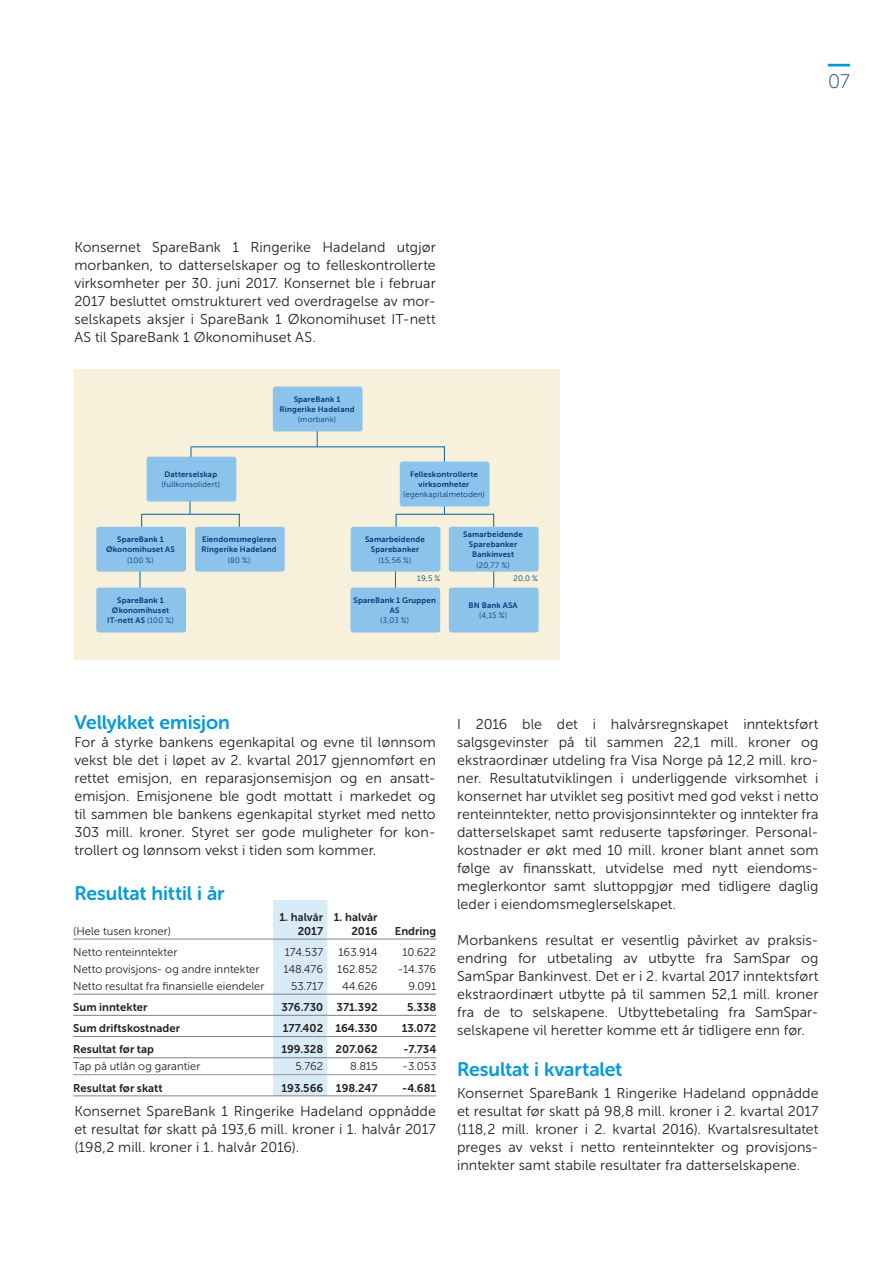
<style>
.page{position:relative;width:893px;height:1263px;background:#fff}
.page>*{position:absolute;margin:0;border:0;box-sizing:border-box;transform-origin:0 0}
.t1{font:19.5px "Museo Sans Rounded 700";color:#069ad9}
.t2{font:19.5px "Museo Sans Rounded 100";color:#083879}
.t3{font:14.25px/18px "Museo Sans 300";letter-spacing:.005em;color:#231f20}
.t4{font:11.25px "Museo Sans 300";color:#231f20}
.t5{font:11.25px/13.5px "Museo Sans 700";color:#231f20;text-align:right}
.t6{font:7.95px/10.4px "Museo Sans 700";letter-spacing:.02em;color:#083879;text-align:center}
.t7{font:7.95px "Museo Sans 300";letter-spacing:.025em;color:#083879}
.s1{font-family:"Museo Sans 300"}
</style>
<div class="page">
<hr style="left:828px;top:64px;width:22px;height:3px;background:#069ad9">
<div style="left:74px;top:369px;width:486px;height:290px;background:#f7f1db"></div>
<svg style="left:493px;top:572px;width:1px;height:16px"></svg>
<svg style="left:395px;top:572px;width:1px;height:16px"></svg>
<svg style="left:493px;top:515px;width:1px;height:12px"></svg>
<svg style="left:396px;top:515px;width:1px;height:12px"></svg>
<svg style="left:444px;top:447px;width:1px;height:15px"></svg>
<svg style="left:317px;top:431px;width:1px;height:15px"></svg>
<hr style="left:191px;top:446px;width:254px;height:1px;background:#0064a4">
<hr style="left:396px;top:514px;width:98px;height:1px;background:#0064a4">
<svg style="left:239px;top:515px;width:1px;height:12px"></svg>
<svg style="left:141px;top:515px;width:1px;height:12px"></svg>
<svg style="left:189px;top:501px;width:1px;height:13px"></svg>
<hr style="left:141px;top:514px;width:99px;height:1px;background:#0064a4">
<svg style="left:140px;top:572px;width:1px;height:16px"></svg>
<div style="left:273px;top:387px;width:90px;height:44px;background:#8bc3ea;border-radius:3px"></div>
<div style="left:147px;top:457px;width:89px;height:44px;background:#8bc3ea;border-radius:3px"></div>
<div style="left:96px;top:588px;width:90px;height:44px;background:#8bc3ea;border-radius:3px"></div>
<div style="left:96px;top:527px;width:90px;height:45px;background:#8bc3ea;border-radius:3px"></div>
<div style="left:195px;top:527px;width:90px;height:45px;background:#8bc3ea;border-radius:3px"></div>
<div style="left:400px;top:462px;width:89px;height:44px;background:#8bc3ea;border-radius:3px"></div>
<div style="left:351px;top:527px;width:89px;height:45px;background:#8bc3ea;border-radius:3px"></div>
<div style="left:350px;top:588px;width:90px;height:44px;background:#8bc3ea;border-radius:3px"></div>
<div style="left:449px;top:527px;width:90px;height:45px;background:#8bc3ea;border-radius:3px"></div>
<div style="left:449px;top:588px;width:90px;height:44px;background:#8bc3ea;border-radius:3px"></div>
<div style="left:273px;top:900px;width:54px;height:195px;background:#d9ebf7"></div>
<hr style="left:73px;top:1074px;width:200px;height:1px;background:#939598">
<hr style="left:273px;top:1074px;width:54px;height:1px;background:#939598">
<hr style="left:327px;top:1074px;width:55px;height:1px;background:#939598">
<hr style="left:382px;top:1074px;width:54px;height:1px;background:#939598">
<hr style="left:73px;top:1095px;width:200px;height:1px;background:#808285">
<hr style="left:273px;top:1095px;width:54px;height:1px;background:#808285">
<hr style="left:327px;top:1095px;width:55px;height:1px;background:#808285">
<hr style="left:382px;top:1095px;width:54px;height:1px;background:#808285">
<hr style="left:73px;top:994px;width:200px;height:1px;background:#808285">
<hr style="left:273px;top:994px;width:54px;height:1px;background:#808285">
<hr style="left:327px;top:994px;width:55px;height:1px;background:#808285">
<hr style="left:382px;top:994px;width:54px;height:1px;background:#808285">
<hr style="left:73px;top:1015px;width:200px;height:1px;background:#808285">
<hr style="left:273px;top:1015px;width:54px;height:1px;background:#808285">
<hr style="left:327px;top:1015px;width:55px;height:1px;background:#808285">
<hr style="left:382px;top:1015px;width:54px;height:1px;background:#808285">
<hr style="left:73px;top:1036px;width:200px;height:1px;background:#808285">
<hr style="left:273px;top:1036px;width:54px;height:1px;background:#808285">
<hr style="left:327px;top:1036px;width:55px;height:1px;background:#808285">
<hr style="left:382px;top:1036px;width:54px;height:1px;background:#808285">
<hr style="left:73px;top:1057px;width:200px;height:1px;background:#808285">
<hr style="left:273px;top:1057px;width:54px;height:1px;background:#808285">
<hr style="left:327px;top:1057px;width:55px;height:1px;background:#808285">
<hr style="left:382px;top:1057px;width:54px;height:1px;background:#808285">
<hr style="left:73px;top:939px;width:200px;height:1px;background:#808285">
<hr style="left:273px;top:939px;width:54px;height:1px;background:#808285">
<hr style="left:327px;top:939px;width:55px;height:1px;background:#808285">
<hr style="left:382px;top:939px;width:54px;height:1px;background:#808285">
<h1 class="t2" style="left:828px;top:71px;width:23px">07</h1>
<p class="t3" style="left:74px;top:238px;width:363px;text-align:justify">Konsernet SpareBank 1 Ringerike Hadeland utgjør morbanken, to datterselskaper og to felleskontrollerte virksomheter per 30. juni 2017. Konsernet ble i februar 2017 besluttet omstrukturert ved overdragelse av mor&shy;selskapets aksjer i SpareBank 1 Økonomihuset IT-nett AS til SpareBank 1 Økonomihuset AS.</p>
<p class="t6" style="left:279px;top:394px;width:77px">SpareBank 1<br>Ringerike Hadeland</p>
<p class="t7" style="left:298px;top:415px;width:40px">(morbank)</p>
<p class="t6" style="left:165px;top:469px;width:54px">Datterselskap</p>
<p class="t7" style="left:162px;top:480px;width:60px">(fullkonsolidert)</p>
<p class="t6" style="left:106px;top:534px;width:70px">SpareBank 1<br>Økonomihuset AS</p>
<p class="t7" style="left:127px;top:555px;width:28px">(100 %)</p>
<p class="t6" style="left:107px;top:595px;width:68px">SpareBank 1<br>Økonomihuset<br>IT-nett AS <span class="s1">(100 %)</span></p>
<p class="t6" style="left:202px;top:534px;width:77px;text-align:left">Eiendomsmegleren<br>Ringerike Hadeland</p>
<p class="t7" style="left:228px;top:555px;width:24px">(80 %)</p>
<p class="t6" style="left:410px;top:469px;width:69px">Felleskontrollerte virksomheter</p>
<p class="t7" style="left:403px;top:490px;width:83px">(egenkapitalmetoden)</p>
<p class="t6" style="left:365px;top:534px;width:61px">Samarbeidende<br>Sparebanker</p>
<p class="t7" style="left:378px;top:555px;width:34px">(15,56 %)</p>
<p class="t6" style="left:353px;top:595px;width:84px">SpareBank 1 Gruppen<br>AS</p>
<p class="t7" style="left:380px;top:616px;width:30px">(3,03 %)</p>
<p class="t6" style="left:463px;top:529px;width:61px">Samarbeidende<br>Sparebanker<br>Bankinvest</p>
<p class="t7" style="left:477px;top:561px;width:35px">(20,77 %)</p>
<p class="t6" style="left:469px;top:600px;width:51px">BN Bank ASA</p>
<p class="t7" style="left:479px;top:611px;width:30px">(4,15 %)</p>
<p class="t7" style="left:417px;top:573px;width:25px">19,5 %</p>
<p class="t7" style="left:513px;top:573px;width:26px">20,0 %</p>
<h1 class="t1" style="left:74px;top:711px;width:157px">Vellykket emisjon</h1>
<p class="t3" style="left:74px;top:733px;width:363px">For å styrke bankens egenkapital og evne til lønnsom vekst ble det i løpet av 2. kvartal 2017 gjennomført en rettet emisjon, en reparasjonsemisjon og en ansatt&shy;emisjon. Emisjonene ble godt mottatt i markedet og til sammen ble bankens egenkapital styrket med netto 303 mill. kroner. Styret ser gode muligheter for kon&shy;trollert og lønnsom vekst i tiden som kommer.</p>
<h1 class="t1" style="left:74px;top:882px;width:152px">Resultat hittil i år</h1>
<p class="t4" style="left:73px;top:925px;width:99px">(Hele tusen kroner)</p>
<p class="t5" style="left:279px;top:911px;width:45px">1. halvår<br>2017</p>
<p class="t5" style="left:334px;top:911px;width:45px">1. halvår<br>2016</p>
<p class="t5" style="left:395px;top:924px;width:43px">Endring</p>
<p class="t4" style="left:73px;top:946px;width:106px">Netto renteinntekter</p>
<p class="t4" style="left:285px;top:946px;width:40px">174.537</p>
<p class="t4" style="left:338px;top:946px;width:41px">163.914</p>
<p class="t4" style="left:402px;top:946px;width:35px">10.622</p>
<p class="t4" style="left:73px;top:963px;width:188px">Netto provisjons- og andre inntekter</p>
<p class="t4" style="left:283px;top:963px;width:41px">148.476</p>
<p class="t4" style="left:337px;top:963px;width:42px">162.852</p>
<p class="t4" style="left:398px;top:963px;width:40px">-14.376</p>
<p class="t4" style="left:73px;top:980px;width:193px">Netto resultat fra finansielle eiendeler</p>
<p class="t4" style="left:291px;top:980px;width:34px">53.717</p>
<p class="t4" style="left:342px;top:980px;width:37px">44.626</p>
<p class="t4" style="left:409px;top:980px;width:29px">9.091</p>
<p class="t5" style="left:73px;top:1000px;width:76px">Sum inntekter</p>
<p class="t5" style="left:281px;top:1000px;width:98px">376.730 371.392</p>
<p class="t5" style="left:407px;top:1000px;width:31px">5.338</p>
<p class="t5" style="left:73px;top:1022px;width:109px">Sum driftskostnader</p>
<p class="t5" style="left:283px;top:1022px;width:96px">177.402 164.330</p>
<p class="t5" style="left:402px;top:1022px;width:36px">13.072</p>
<p class="t5" style="left:73px;top:1043px;width:82px">Resultat før tap</p>
<p class="t5" style="left:281px;top:1043px;width:98px">199.328 207.062</p>
<p class="t5" style="left:403px;top:1043px;width:34px">-7.734</p>
<p class="t4" style="left:73px;top:1060px;width:129px">Tap på utlån og garantier</p>
<p class="t4" style="left:296px;top:1060px;width:29px">5.762</p>
<p class="t4" style="left:350px;top:1060px;width:29px">8.815</p>
<p class="t4" style="left:403px;top:1060px;width:35px">-3.053</p>
<p class="t5" style="left:73px;top:1081px;width:91px">Resultat før skatt</p>
<p class="t5" style="left:281px;top:1081px;width:98px">193.566 198.247</p>
<p class="t5" style="left:402px;top:1081px;width:36px">-4.681</p>
<p class="t3" style="left:74px;top:1102px;width:363px;text-align:justify">Konsernet SpareBank 1 Ringerike Hadeland oppnådde et resultat før skatt på 193,6 mill. kroner i 1. halvår 2017 (198,2 mill. kroner i 1. halvår 2016).</p>
<p class="t3" style="left:457px;top:715px;width:363px">I 2016 ble det i halvårsregnskapet inntektsført salgsgevinster på til sammen 22,1 mill. kroner og ekstraordinær utdeling fra Visa Norge på 12,2 mill. kro&shy;ner. Resultatutviklingen i underliggende virksomhet i konsernet har utviklet seg positivt med god vekst i netto renteinntekter, netto provisjonsinntekter og inntekter fra datterselskapet samt reduserte tapsføringer. Personal&shy;kostnader er økt med 10 mill. kroner blant annet som følge av finansskatt, utvidelse med nytt eiendoms&shy;meglerkontor samt sluttoppgjør med tidligere daglig leder i eiendomsmeglerselskapet.</p>
<p class="t3" style="left:457px;top:931px;width:363px">Morbankens resultat er vesentlig påvirket av praksis&shy;endring for utbetaling av utbytte fra SamSpar og SamSpar Bankinvest. Det er i 2. kvartal 2017 inntektsført ekstraordinært utbytte på til sammen 52,1 mill. kroner fra de to selskapene. Utbyttebetaling fra SamSpar&shy;selskapene vil heretter komme ett år tidligere enn før.</p>
<h1 class="t1" style="left:457px;top:1058px;width:167px">Resultat i kvartalet</h1>
<p class="t3" style="left:457px;top:1084px;width:363px">Konsernet SpareBank 1 Ringerike Hadeland oppnådde et resultat før skatt på 98,8 mill. kroner i 2. kvartal 2017 (118,2 mill. kroner i 2. kvartal 2016). Kvartalsresultatet preges av vekst i netto renteinntekter og provisjons&shy;inntekter samt stabile resultater fra datterselskapene.</p>
</div>
